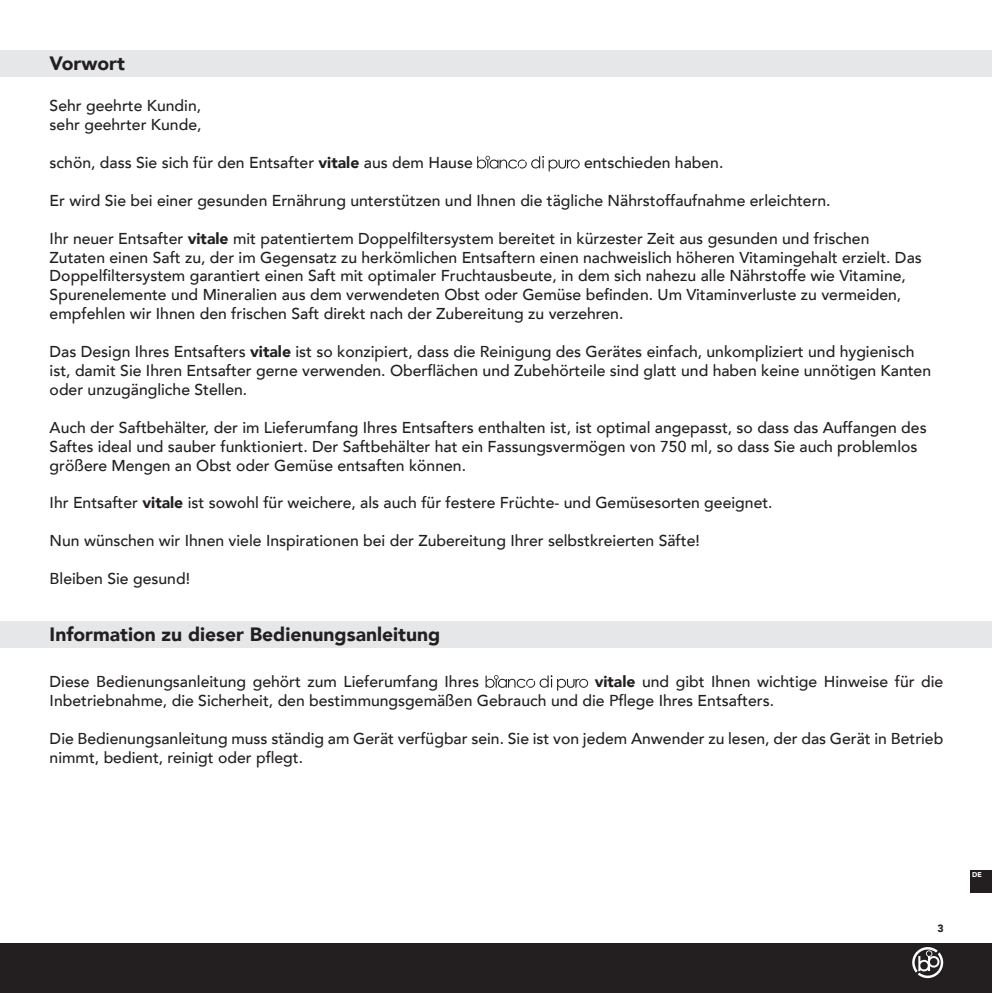
<style>
.page{position:relative;width:993px;height:993px;background:#fff}
.page>*{position:absolute;margin:0;border:0;box-sizing:border-box;transform-origin:0 0}
.t1{font:900 19.25px "Avenir LT";color:#231f20}
.t2{font:500 15.75px/18.9px "Avenir LT";color:#231f20}
.t3{font:900 10.5px "Avenir LT";color:#231f20}
.t4{font:900 7px "Avenir LT";color:#fff}
.s1{font-weight:900}
</style>
<div class="page">
<div style="left:0;top:943px;width:990px;height:49px;background:#231f20"></div>
<div style="left:970px;top:870px;width:20px;height:22px;background:#231f20"></div>
<svg style="left:912px;top:947px;width:30px;height:30px"></svg>
<div style="left:0;top:620px;width:990px;height:27px;background:#e6e7e9"></div>
<div style="left:0;top:50px;width:990px;height:26px;background:#e6e7e9"></div>
<svg style="left:477px;top:156px;width:102px;height:15px"></svg>
<svg style="left:485px;top:675px;width:103px;height:15px"></svg>
<p class="t1" style="left:50px;top:52px;width:77px">Vorwort</p>
<p class="t2" style="left:50px;top:97px;width:153px">Sehr geehrte Kundin, sehr geehrter Kunde,</p>
<p class="t2" style="left:50px;top:153px;width:424px">schön, dass Sie sich für den Entsafter <span class="s1">vitale</span> aus dem Hause</p>
<p class="t2" style="left:584px;top:153px;width:141px">entschieden haben.</p>
<p class="t2" style="left:50px;top:191px;width:782px">Er wird Sie bei einer gesunden Ernährung unterstützen und Ihnen die tägliche Nährstoffaufnahme erleichtern.</p>
<p class="t2" style="left:50px;top:229px;width:873px">Ihr neuer Entsafter <span class="s1">vitale</span> mit patentiertem Doppelfiltersystem bereitet in kürzester Zeit aus gesunden und frischen Zutaten einen Saft zu, der im Gegensatz zu herkömlichen Entsaftern einen nachweislich höheren Vitamingehalt erzielt. Das Doppelfiltersystem garantiert einen Saft mit optimaler Fruchtausbeute, in dem sich nahezu alle Nährstoffe wie Vitamine, Spurenelemente und Mineralien aus dem verwendeten Obst oder Gemüse befinden. Um Vitaminverluste zu vermeiden, empfehlen wir Ihnen den frischen Saft direkt nach der Zubereitung zu verzehren.</p>
<p class="t2" style="left:50px;top:342px;width:882px">Das Design Ihres Entsafters <span class="s1">vitale</span> ist so konzipiert, dass die Reinigung des Gerätes einfach, unkompliziert und hygienisch ist, damit Sie Ihren Entsafter gerne verwenden. Oberflächen und Zubehörteile sind glatt und haben keine unnötigen Kanten oder unzugängliche Stellen.</p>
<p class="t2" style="left:50px;top:418px;width:878px">Auch der Saftbehälter, der im Lieferumfang Ihres Entsafters enthalten ist, ist optimal angepasst, so dass das Auffangen des<br>Saftes ideal und sauber funktioniert. Der Saftbehälter hat ein Fassungsvermögen von 750 ml, so dass Sie auch problemlos größere Mengen an Obst oder Gemüse entsaften können.</p>
<p class="t2" style="left:50px;top:494px;width:724px">Ihr Entsafter <span class="s1">vitale</span> ist sowohl für weichere, als auch für festere Früchte- und Gemüsesorten geeignet.</p>
<p class="t2" style="left:50px;top:531px;width:651px">Nun wünschen wir Ihnen viele Inspirationen bei der Zubereitung Ihrer selbstkreierten Säfte!</p>
<p class="t2" style="left:50px;top:569px;width:142px">Bleiben Sie gesund!</p>
<p class="t1" style="left:50px;top:622px;width:392px">Information zu dieser Bedienungsanleitung</p>
<p class="t2" style="left:50px;top:672px;width:431px">Diese Bedienungsanleitung gehört zum Lieferumfang Ihres</p>
<p class="t2" style="left:50px;top:672px;width:894px;text-indent:545px"><span class="s1">vitale</span> und gibt Ihnen wichtige Hinweise für die<br>Inbetriebnahme, die Sicherheit, den bestimmungsgemäßen Gebrauch und die Pflege Ihres Entsafters.</p>
<p class="t2" style="left:50px;top:729px;width:894px">Die Bedienungsanleitung muss ständig am Gerät verfügbar sein. Sie ist von jedem Anwender zu lesen, der das Gerät in Betrieb nimmt, bedient, reinigt oder pflegt.</p>
<p class="t3" style="left:937px;top:921px;width:8px">3</p>
<p class="t4" style="left:971px;top:870px;width:11px">DE</p>
</div>
